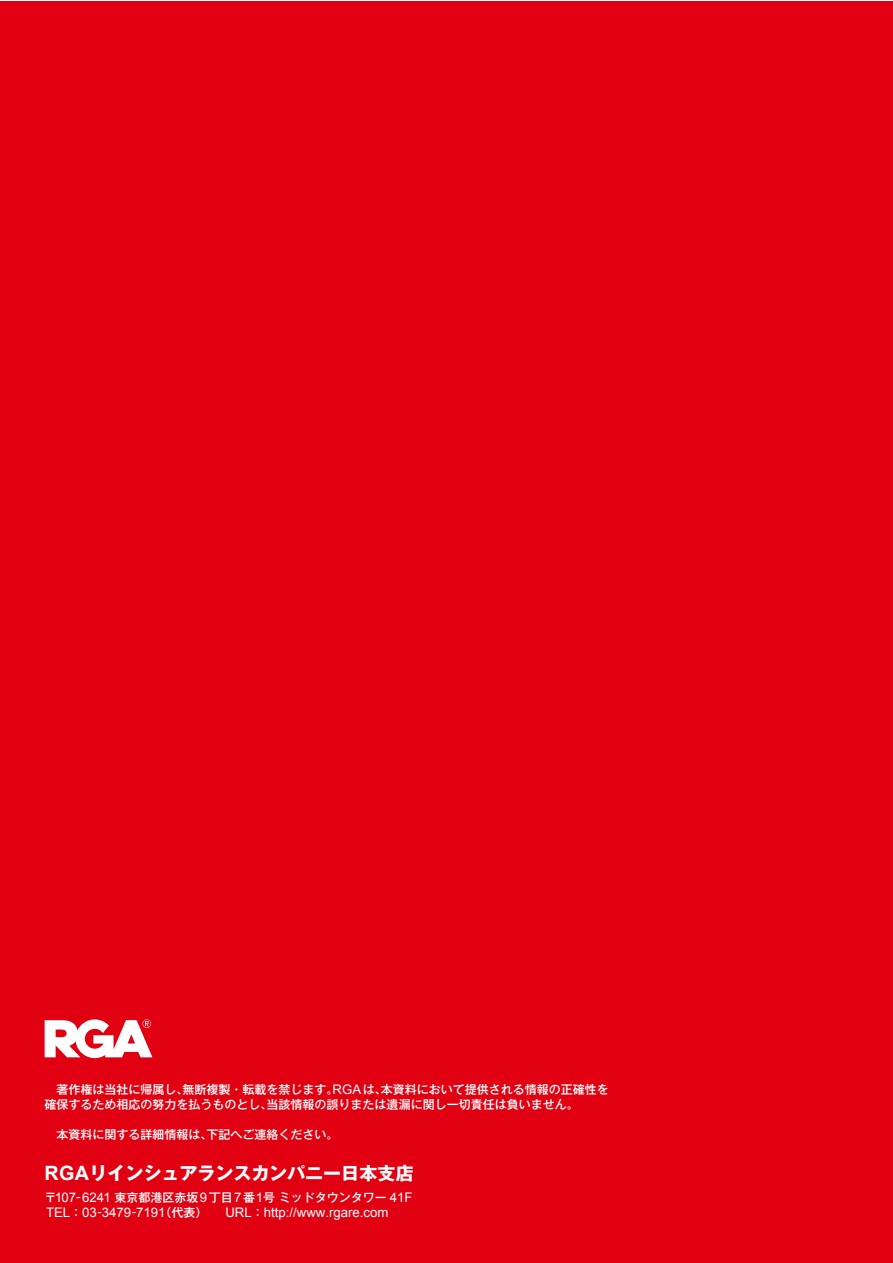
<style>
.page{position:relative;width:893px;height:1263px;background:#fff}
.page>*{position:absolute;margin:0;border:0;box-sizing:border-box;transform-origin:0 0}
.t1{font:700 18px "Gothic MB101 Pro";color:#fff}
.t2{font:13.2px "Arial";color:#fff}
.t3{font:500 12px/15px "Gothic MB101 Pro";color:#fff}
.s1{font-family:"Arial";font-weight:400;font-size:13.2px}
.s2{font-family:"Arial";font-size:19.8px}
.s3{font-family:"Gothic MB101 Pro";font-weight:500;font-size:12px}
</style>
<div class="page">
<div style="left:0;top:1px;width:892px;height:1262px;background:#e10012"></div>
<svg style="left:45px;top:1019px;width:107px;height:39px"></svg>
<p class="t3" style="left:45px;top:1081px;width:566px">　著作権は当社に帰属し、無断複製・転載を禁じます。<span class="s1">RGA</span>は、本資料において提供される情報の正確性を確保するため相応の努力を払うものとし、当該情報の誤りまたは遺漏に関し一切責任は負いません。</p>
<p class="t3" style="left:45px;top:1126px;width:295px">　本資料に関する詳細情報は、下記へご連絡ください。</p>
<h1 class="t1" style="left:45px;top:1158px;width:371px"><span class="s2">RGA</span>リインシュアランスカンパニー日本支店</h1>
<p class="t3" style="left:45px;top:1188px;width:370px">〒<span class="s1">107-6241</span> 東京都港区赤坂<span class="s1">9</span>丁目<span class="s1">7</span>番<span class="s1">1</span>号ミッドタウンタワー <span class="s1">41F</span></p>
<p class="t2" style="left:46px;top:1205px;width:344px">TEL<span class="s3">：</span>03-3479-7191<span class="s3">（代表）　　</span>URL<span class="s3">：</span>http://www.rgare.com</p>
</div>
